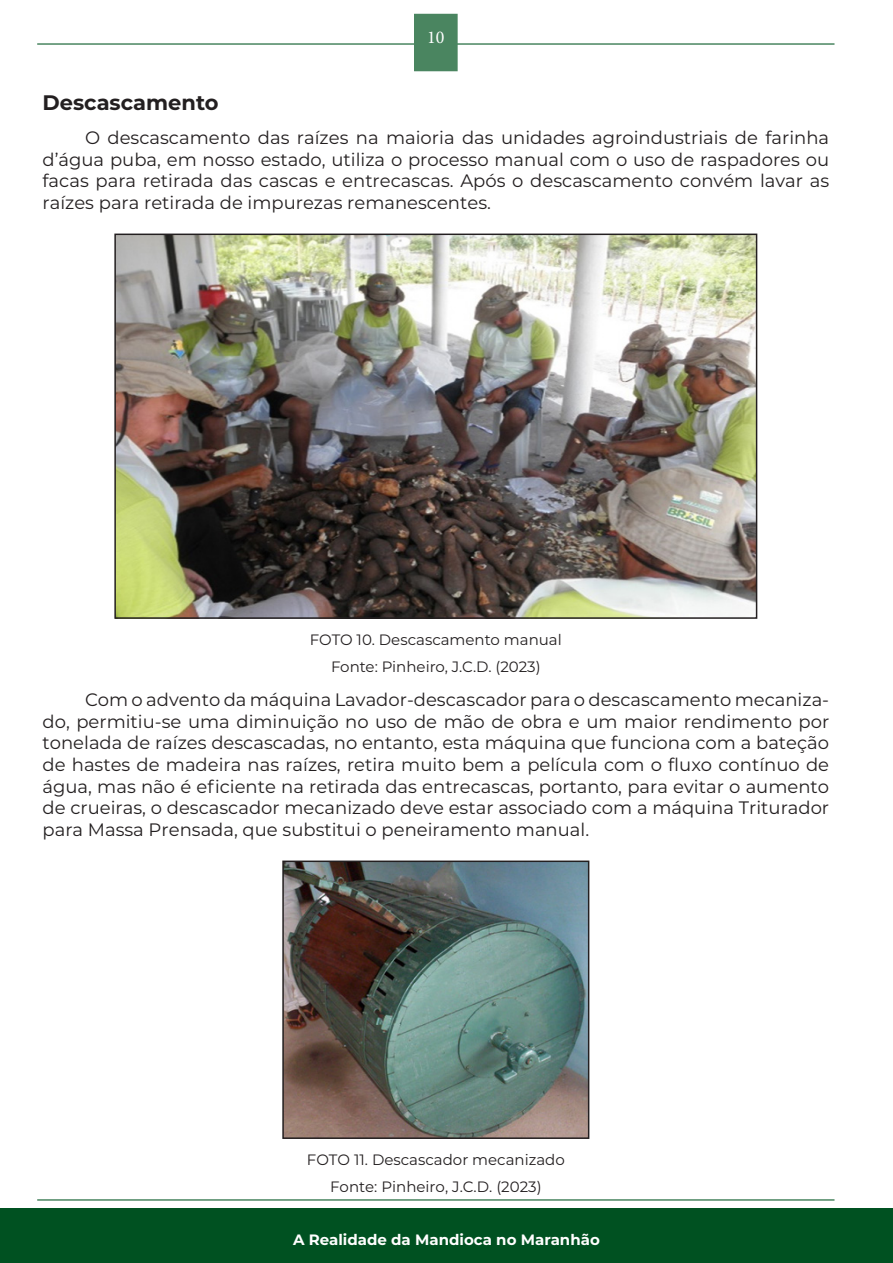
<style>
.page{position:relative;width:893px;height:1263px;background:#fff}
.page>*{position:absolute;margin:0;border:0;box-sizing:border-box;transform-origin:0 0}
.t1{font:700 21px "Montserrat";color:#231f20}
.t2{font:18px/21.6px "Montserrat";color:#231f20;text-align:justify}
.t3{font:18px "Minion Pro";color:#fff}
.t4{font:15px/26.5px "Montserrat";color:#231f20;text-align:center}
.t5{font:700 15px "Montserrat";color:#fff}
</style>
<div class="page">
<hr style="left:37px;top:1199px;width:797px;height:2px;background:#4a8560">
<hr style="left:37px;top:43px;width:797px;height:2px;background:#4a8560">
<div style="left:415px;top:15px;width:42px;height:56px;background:#4a8560"></div>
<div style="left:414px;top:14px;width:44px;height:57px;border:2px solid #4a8560"></div>
<div style="left:0;top:1209px;width:893px;height:54px;background:#005121"></div>
<img style="left:117px;top:237px;width:637px;height:379px">
<div style="left:114px;top:234px;width:643px;height:385px;border:2px solid #231f20"></div>
<img style="left:285px;top:863px;width:301px;height:273px">
<div style="left:282px;top:860px;width:307px;height:279px;border:2px solid #231f20"></div>
<p class="t3" style="left:427px;top:25px;width:19px">10</p>
<p class="t1" style="left:43px;top:87px;width:178px">Descascamento</p>
<p class="t2" style="left:43px;top:126px;width:788px;text-indent:43px">O descascamento das raízes na maioria das unidades agroindustriais de farinha d’água puba, em nosso estado, utiliza o processo manual com o uso de raspadores ou facas para retirada das cascas e entrecascas. Após o descascamento convém lavar as raízes para retirada de impurezas remanescentes.</p>
<p class="t4" style="left:310px;top:626px;width:253px">FOTO 10. Descascamento manual<br>Fonte: Pinheiro, J.C.D. (2023)</p>
<p class="t2" style="left:43px;top:688px;width:788px;text-indent:43px">Com o advento da máquina Lavador-descascador para o descascamento mecaniza&shy;do, permitiu-se uma diminuição no uso de mão de obra e um maior rendimento por tonelada de raízes descascadas, no entanto, esta máquina que funciona com a bateção de hastes de madeira nas raízes, retira muito bem a película com o fluxo contínuo de água, mas não é eficiente na retirada das entrecascas, portanto, para evitar o aumento de crueiras, o descascador mecanizado deve estar associado com a máquina Triturador para Massa Prensada, que substitui o peneiramento manual.</p>
<p class="t4" style="left:307px;top:1146px;width:259px">FOTO 11. Descascador mecanizado<br>Fonte: Pinheiro, J.C.D. (2023)</p>
<p class="t5" style="left:293px;top:1228px;width:308px">A Realidade da Mandioca no Maranhão</p>
</div>
